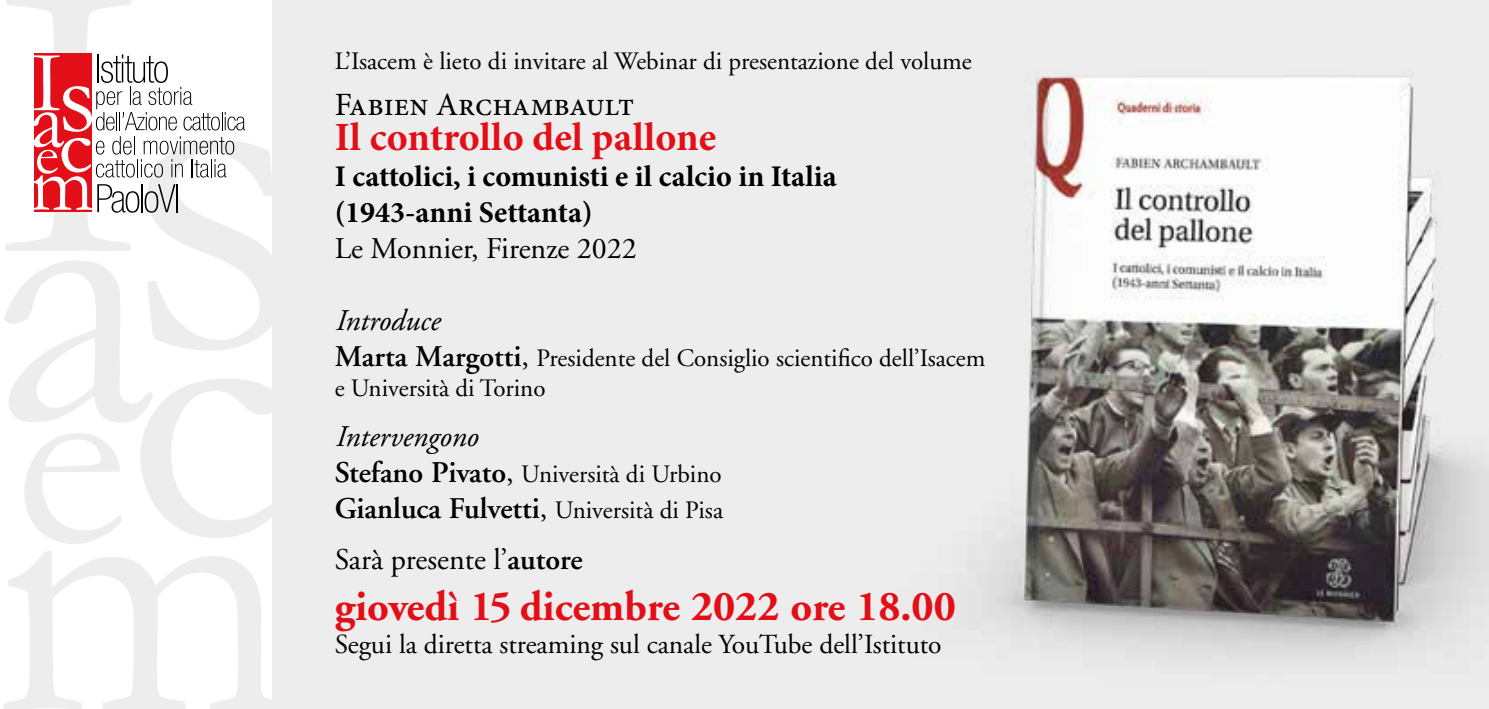
<style>
.page{position:relative;width:1489px;height:709px;background:#fff}
.page>*{position:absolute;margin:0;border:0;box-sizing:border-box;transform-origin:0 0}
.t1{font:700 42.5px "Adobe Garamond";color:#e30f18}
.t2{font:700 40px "Minion Pro";letter-spacing:.005em;color:#e30f18}
.t3{font:32.5px "Minion Pro";color:#000}
.t4{font:700 30px/36px "Minion Pro";color:#000}
.t5{font:600 30px/50.2px "Adobe Garamond";color:#000}
.t6{font:30px "Adobe Garamond";color:#000}
.t7{font:italic 30px "Adobe Garamond";color:#000}
.t8{font:27.5px "Adobe Garamond";color:#000}
.t9{font:25px/30px "Adobe Garamond";color:#000}
.s1{font-weight:600;font-size:30px}
.s2{font-size:30px}
.s3{font-weight:400}
.s4{font-weight:400;font-size:25px}
</style>
<div class="page">
<svg style="left:4px;top:551px;width:269px;height:158px"></svg>
<div style="left:273px;top:0;width:1215px;height:709px;background:#ededed"></div>
<img style="left:978px;top:76px;width:510px;height:583px">
<svg style="left:4px;top:0;width:269px;height:544px"></svg>
<p class="t9" style="left:334px;top:47px;width:638px">L’Isacem è lieto di invitare al Webinar di presentazione del volume</p>
<h3 class="t3" style="left:334px;top:83px;width:301px">Fabien Archambault</h3>
<h2 class="t2" style="left:334px;top:109px;width:383px">Il controllo del pallone</h2>
<p class="t4" style="left:334px;top:158px;width:503px">I cattolici, i comunisti e il calcio in Italia (1943-anni Settanta)</p>
<p class="t6" style="left:334px;top:232px;width:304px">Le Monnier, Firenze 2022</p>
<p class="t7" style="left:334px;top:304px;width:106px">Introduce</p>
<p class="t9" style="left:334px;top:344px;width:652px"><span class="s1">Marta Margotti</span><span class="s2">,</span> Presidente del Consiglio scientifico dell’Isacem e Università di Torino</p>
<p class="t7" style="left:334px;top:421px;width:145px">Intervengono</p>
<p class="t9" style="left:334px;top:460px;width:388px"><span class="s1">Stefano Pivato</span><span class="s2">,</span> Università di Urbino</p>
<p class="t5" style="left:334px;top:484px;width:390px">Gianluca Fulvetti<span class="s3">,</span> <span class="s4">Università di Pisa<br></span><span class="s3">Sarà presente l’</span>autore</p>
<h1 class="t1" style="left:334px;top:583px;width:622px">giovedì 15 dicembre 2022 ore 18.00</h1>
<p class="t8" style="left:334px;top:629px;width:608px">Segui la diretta streaming sul canale YouTube dell’Istituto</p>
</div>
